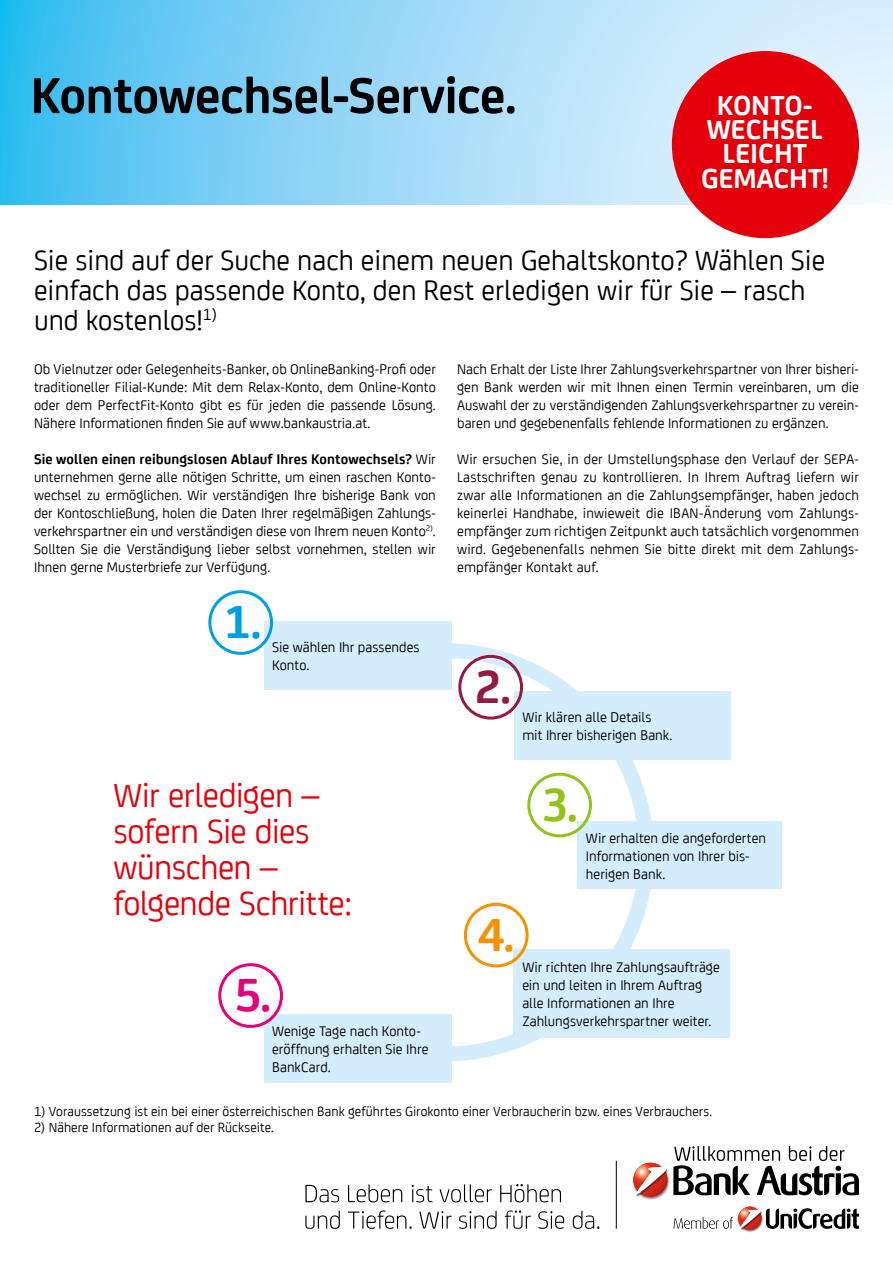
<style>
.page{position:relative;width:893px;height:1263px;background:#fff}
.page>*{position:absolute;margin:0;border:0;box-sizing:border-box;transform-origin:0 0}
.t1{font:700 54px "Uni Credit";letter-spacing:-.01em;color:#000}
.t2{font:700 49.95px "Uni Credit";color:#009ee3}
.t3{font:700 49.95px "Uni Credit";color:#941a41}
.t4{font:700 49.95px "Uni Credit";color:#94c11a}
.t5{font:700 49.95px "Uni Credit";color:#f39100}
.t6{font:700 49.95px "Uni Credit";color:#e5007c}
.t7{font:36px/36px "Uni Credit";letter-spacing:-.015em;color:#e3000b}
.t8{font:30px/30px "Uni Credit";color:#000}
.t9{font:700 29.55px/24.3px "Uni Credit";color:#fff;text-align:center}
.t10{font:15px/18px "Uni Credit";color:#000}
.t11{font:14.25px "Uni Credit";letter-spacing:.005em;color:#000}
.s1{font-weight:700}
</style>
<div class="page">
<svg style="left:0;top:0;width:893px;height:204px;background:#95d7f6"></svg>
<svg style="left:673px;top:1217px;width:60px;height:12px"></svg>
<img style="left:737px;top:1207px;width:20px;height:25px">
<svg style="left:738px;top:1206px;width:23px;height:24px"></svg>
<img style="left:740px;top:1229px;width:18px;height:1px">
<svg style="left:740px;top:1208px;width:119px;height:21px"></svg>
<img style="left:632px;top:1162px;width:38px;height:38px">
<svg style="left:633px;top:1163px;width:34px;height:34px"></svg>
<img style="left:636px;top:1168px;width:32px;height:29px">
<svg style="left:636px;top:1167px;width:31px;height:28px"></svg>
<svg style="left:673px;top:1146px;width:186px;height:49px"></svg>
<svg style="left:305px;top:1185px;width:34px;height:17px"></svg>
<svg style="left:348px;top:1184px;width:54px;height:18px"></svg>
<svg style="left:412px;top:1185px;width:20px;height:17px"></svg>
<svg style="left:440px;top:1184px;width:52px;height:18px"></svg>
<svg style="left:500px;top:1184px;width:61px;height:18px"></svg>
<svg style="left:305px;top:1211px;width:35px;height:18px"></svg>
<svg style="left:348px;top:1210px;width:64px;height:19px"></svg>
<svg style="left:419px;top:1211px;width:33px;height:17px"></svg>
<svg style="left:459px;top:1211px;width:38px;height:18px"></svg>
<svg style="left:505px;top:1210px;width:26px;height:19px"></svg>
<svg style="left:538px;top:1211px;width:26px;height:18px"></svg>
<svg style="left:573px;top:1211px;width:26px;height:18px"></svg>
<hr style="left:616px;top:1161px;width:1px;height:67px;background:#000">
<svg style="left:452px;top:643px;width:209px;height:419px"></svg>
<div style="left:672px;top:51px;width:187px;height:187px;background:#e3000b;border-radius:50%"></div>
<div style="left:264px;top:621px;width:188px;height:69px;background:#d4edfc"></div>
<div style="left:514px;top:691px;width:216px;height:68px;background:#d4edfc"></div>
<div style="left:577px;top:821px;width:205px;height:68px;background:#d4edfc"></div>
<div style="left:514px;top:949px;width:216px;height:88px;background:#d4edfc"></div>
<div style="left:264px;top:1014px;width:188px;height:68px;background:#d4edfc"></div>
<div style="left:208px;top:590px;width:65px;height:65px;border:3px solid #009ee3;border-radius:50%"></div>
<div style="left:458px;top:655px;width:65px;height:64px;border:3px solid #941a41;border-radius:50%"></div>
<div style="left:527px;top:773px;width:65px;height:64px;border:3px solid #94c11a;border-radius:50%"></div>
<div style="left:464px;top:903px;width:65px;height:64px;border:3px solid #f39100;border-radius:50%"></div>
<div style="left:218px;top:963px;width:65px;height:65px;border:3px solid #e5007c;border-radius:50%"></div>
<h1 class="t1" style="left:30px;top:55px;width:488px">Kontowechsel-Service.</h1>
<h3 class="t9" style="left:701px;top:91px;width:129px">KONTO-<br>WECHSEL<br>LEICHT<br>GEMACHT!</h3>
<h3 class="t8" style="left:34px;top:244px;width:793px">Sie sind auf der Suche nach einem neuen Gehaltskonto? Wählen Sie einfach das passende Konto, den Rest erledigen wir für Sie – rasch und kostenlos!<sup>1)</sup></h3>
<p class="t10" style="left:34px;top:359px;width:403px;text-align:justify">Ob Vielnutzer oder Gelegenheits-Banker, ob OnlineBanking-Profi oder traditioneller Filial-Kunde: Mit dem Relax-Konto, dem Online-Konto oder dem PerfectFit-Konto gibt es für jeden die passende Lösung.<br>Nähere Informationen finden Sie auf www.bankaustria.at.</p>
<p class="t10" style="left:34px;top:449px;width:403px;text-align:justify"><span class="s1">Sie wollen einen reibungslosen Ablauf Ihres Kontowechsels?</span> Wir unternehmen gerne alle nötigen Schritte, um einen raschen Konto&shy;wechsel zu ermöglichen. Wir verständigen Ihre bisherige Bank von der Kontoschließung, holen die Daten Ihrer regelmäßigen Zahlungs&shy;verkehrspartner ein und verständigen diese von Ihrem neuen Konto<sup>2)</sup>.<br>Sollten Sie die Verständigung lieber selbst vornehmen, stellen wir Ihnen gerne Musterbriefe zur Verfügung.</p>
<p class="t10" style="left:457px;top:359px;width:403px;text-align:justify">Nach Erhalt der Liste Ihrer Zahlungsverkehrspartner von Ihrer bisheri&shy;gen Bank werden wir mit Ihnen einen Termin vereinbaren, um die Auswahl der zu verständigenden Zahlungsverkehrspartner zu verein&shy;baren und gegebenenfalls fehlende Informationen zu ergänzen.</p>
<p class="t10" style="left:457px;top:449px;width:403px;text-align:justify">Wir ersuchen Sie, in der Umstellungsphase den Verlauf der SEPA-Lastschriften genau zu kontrollieren. In Ihrem Auftrag liefern wir zwar alle Informationen an die Zahlungsempfänger, haben jedoch keinerlei Handhabe, inwieweit die IBAN-Änderung vom Zahlungs&shy;empfänger zum richtigen Zeitpunkt auch tatsächlich vorgenommen wird. Gegebenenfalls nehmen Sie bitte direkt mit dem Zahlungs&shy;empfänger Kontakt auf.</p>
<h2 class="t2" style="left:224px;top:584px;width:38px">1.</h2>
<p class="t10" style="left:272px;top:637px;width:149px">Sie wählen Ihr passendes<br>Konto.</p>
<h3 class="t7" style="left:113px;top:775px;width:241px">Wir erledigen – sofern Sie dies wünschen – folgende Schritte:</h3>
<h2 class="t6" style="left:235px;top:957px;width:38px">5.</h2>
<p class="t10" style="left:272px;top:1021px;width:158px">Wenige Tage nach Konto&shy;eröffnung erhalten Sie Ihre<br>BankCard.</p>
<h2 class="t3" style="left:475px;top:649px;width:38px">2.</h2>
<p class="t10" style="left:522px;top:707px;width:152px">Wir klären alle Details mit Ihrer bisherigen Bank.</p>
<h2 class="t4" style="left:541px;top:767px;width:38px">3.</h2>
<p class="t10" style="left:586px;top:828px;width:182px">Wir erhalten die angeforderten<br>Informationen von Ihrer bis&shy;herigen Bank.</p>
<h2 class="t5" style="left:478px;top:897px;width:38px">4.</h2>
<p class="t10" style="left:522px;top:957px;width:199px">Wir richten Ihre Zahlungsaufträge ein und leiten in Ihrem Auftrag alle Informationen an Ihre<br>Zahlungsverkehrspartner weiter.</p>
<p class="t11" style="left:34px;top:1101px;width:680px">1) Voraussetzung ist ein bei einer österreichischen Bank geführtes Girokonto einer Verbraucherin bzw. eines Verbrauchers.</p>
<p class="t11" style="left:34px;top:1117px;width:241px">2) Nähere Informationen auf der Rückseite.</p>
</div>
